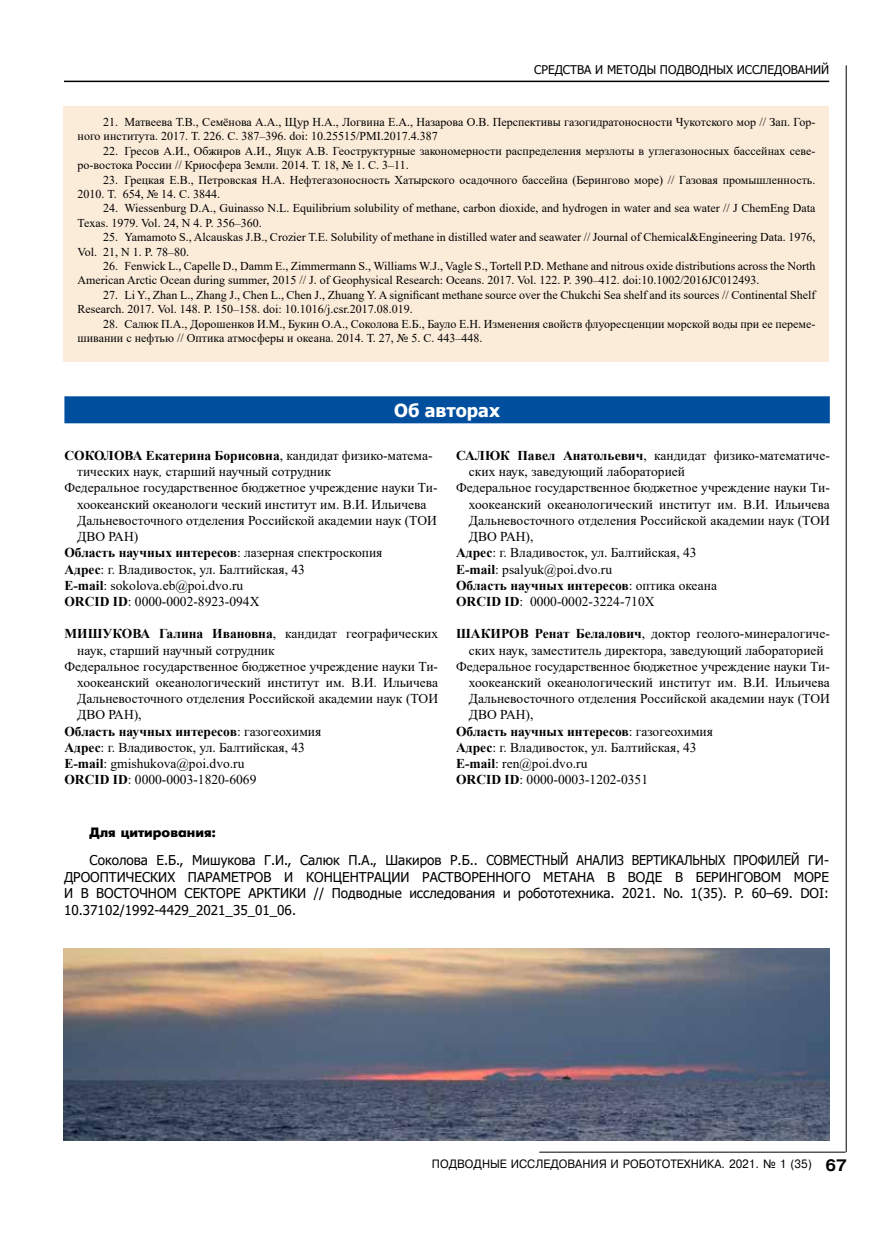
<style>
.page{position:relative;width:893px;height:1234px;background:#fff}
.page>*{position:absolute;margin:0;border:0;box-sizing:border-box;transform-origin:0 0}
.t1{font:700 18px "Tahoma";color:#fff}
.t2{font:13.5px "Times New Roman";color:#000}
.t3{font:13.5px/16.5px "Tahoma";color:#000;text-align:justify}
.t4{font:700 13.5px "Times New Roman";color:#000}
.t5{font:700 13.5px "Futuris";color:#000}
.t6{font:12px/14.4px "Times New Roman";color:#000}
.t7{font:12px "Pragmatica Cyrillic";color:#000;scale:.95 1}
.t8{font:12px "Tahoma";color:#000}
.s1{font-weight:400}
.s2{font-style:italic}
.s3{font-weight:700}
.s4{font-family:"Pragmatica CTT";font-weight:700;font-size:16.5px}
</style>
<div class="page">
<hr style="left:846px;top:65px;width:1px;height:1086px;background:#000">
<hr style="left:539px;top:1151px;width:306px;height:1px;background:#000">
<hr style="left:64px;top:81px;width:765px;height:1px;background:#000">
<div style="left:64px;top:106px;width:765px;height:255px;background:#fbebd9"></div>
<div style="left:64px;top:396px;width:766px;height:27px;background:#004f9f"></div>
<img style="left:64px;top:948px;width:766px;height:192px">
<p class="t8" style="left:534px;top:62px;width:297px">СРЕДСТВА И МЕТОДЫ ПОДВОДНЫХ ИССЛЕДОВАНИЙ</p>
<p class="t6" style="left:78px;top:114px;width:739px;text-indent:26px">21. Матвеева Т.В., Семёнова А.А., Щур Н.А., Логвина Е.А., Назарова О.В. Перспективы газогидратоносности Чукотского мор // Зап. Гор&shy;ного института. 2017. Т. 226. С. 387–396. doi: 10.25515/PMI.2017.4.387</p>
<p class="t6" style="left:78px;top:143px;width:739px;text-indent:26px">22. Гресов А.И., Обжиров А.И., Яцук А.В. Геоструктурные закономерности распределения мерзлоты в углегазоносных бассейнах севе&shy;ро-востока России // Криосфера Земли. 2014. Т. 18, № 1. С. 3–11.</p>
<p class="t6" style="left:78px;top:172px;width:739px;text-indent:26px">23. Грецкая Е.В., Петровская Н.А. Нефтегазоносность Хатырского осадочного бассейна (Берингово море) // Газовая промышленность.<br>2010. Т. 654, № 14. С. 3844.</p>
<p class="t6" style="left:78px;top:201px;width:739px;text-indent:26px">24. Wiessenburg D.A., Guinasso N.L. Equilibrium solubility of methane, carbon dioxide, and hydrogen in water and sea water // J ChemEng Data<br>Texas. 1979. Vol. 24, N 4. P. 356–360.</p>
<p class="t6" style="left:78px;top:229px;width:739px;text-indent:26px">25. Yamamoto S., Alcauskas J.B., Crozier T.E. Solubility of methane in distilled water and seawater // Journal of Chemical&amp;Engineering Data. 1976,<br>Vol. 21, N 1. P. 78–80.</p>
<p class="t6" style="left:78px;top:258px;width:739px;text-indent:26px">26. Fenwick L., Capelle D., Damm E., Zimmermann S., Williams W.J., Vagle S., Tortell P.D. Methane and nitrous oxide distributions across the North<br>American Arctic Ocean during summer, 2015 // J. of Geophysical Research: Oceans. 2017. Vol. 122. P. 390–412. doi:10.1002/2016JC012493.</p>
<p class="t6" style="left:78px;top:287px;width:739px;text-indent:26px">27. Li Y., Zhan L., Zhang J., Chen L., Chen J., Zhuang Y. A significant methane source over the Chukchi Sea shelf and its sources // Continental Shelf<br>Research. 2017. Vol. 148. P. 150–158. doi: 10.1016/j.csr.2017.08.019.</p>
<p class="t6" style="left:78px;top:316px;width:739px;text-indent:26px">28. Салюк П.А., Дорошенков И.М., Букин О.А., Соколова Е.Б., Бауло Е.Н. Изменения свойств флуоресценции морской воды при ее переме&shy;шивании с нефтью // Оптика атмосферы и океана. 2014. Т. 27, № 5. С. 443–448.</p>
<h1 class="t1" style="left:394px;top:397px;width:107px">Об авторах</h1>
<p class="t4" style="left:64px;top:445px;width:370px">СОКОЛОВА Екатерина Борисовна<span class="s1">, кандидат физико-матема-</span></p>
<p class="t2" style="left:77px;top:462px;width:255px">тических наук<span class="s2">,</span> старший научный сотрудник</p>
<p class="t2" style="left:64px;top:478px;width:375px">Федеральное государственное бюджетное учреждение науки Ти-</p>
<p class="t2" style="left:77px;top:494px;width:351px">хоокеанский океанологи ческий институт им. В.И. Ильичева</p>
<p class="t2" style="left:77px;top:510px;width:361px">Дальневосточного отделения Российской академии наук (ТОИ</p>
<p class="t2" style="left:77px;top:527px;width:63px">ДВО РАН)</p>
<p class="t4" style="left:64px;top:543px;width:320px">Область научных интересов<span class="s1">: лазерная спектроскопия</span></p>
<p class="t2" style="left:64px;top:559px;width:242px"><span class="s3">Адрес</span>: г. Владивосток, ул. Балтийская, 43</p>
<p class="t2" style="left:64px;top:575px;width:180px"><span class="s3">E-mail</span>: sokolova.eb@poi.dvo.ru</p>
<p class="t2" style="left:64px;top:591px;width:196px"><span class="s3">ORCID ID</span>: 0000-0002-8923-094X</p>
<p class="t2" style="left:64px;top:624px;width:375px"><span class="s3">МИШУКОВА Галина Ивановна</span>, кандидат географических</p>
<p class="t2" style="left:77px;top:640px;width:199px">наук, старший научный сотрудник</p>
<p class="t2" style="left:64px;top:656px;width:375px">Федеральное государственное бюджетное учреждение науки Ти-</p>
<p class="t2" style="left:77px;top:672px;width:362px">хоокеанский океанологический институт им. В.И. Ильичева</p>
<p class="t2" style="left:77px;top:689px;width:362px">Дальневосточного отделения Российской академии наук (ТОИ</p>
<p class="t2" style="left:77px;top:705px;width:66px">ДВО РАН),</p>
<p class="t4" style="left:64px;top:721px;width:258px">Область научных интересов<span class="s1">: газогеохимия</span></p>
<p class="t2" style="left:64px;top:737px;width:242px"><span class="s3">Адрес</span>: г. Владивосток, ул. Балтийская, 43</p>
<p class="t2" style="left:64px;top:753px;width:182px"><span class="s3">E-mail</span>: gmishukova@poi.dvo.ru</p>
<p class="t2" style="left:64px;top:770px;width:193px"><span class="s3">ORCID ID</span>: 0000-0003-1820-6069</p>
<p class="t2" style="left:456px;top:446px;width:375px"><span class="s3">САЛЮК Павел Анатольевич</span>, кандидат физико-математиче-</p>
<p class="t2" style="left:469px;top:462px;width:218px">ских наук, заведующий лабораторией</p>
<p class="t2" style="left:456px;top:478px;width:375px">Федеральное государственное бюджетное учреждение науки Ти-</p>
<p class="t2" style="left:469px;top:494px;width:362px">хоокеанский океанологический институт им. В.И. Ильичева</p>
<p class="t2" style="left:469px;top:510px;width:362px">Дальневосточного отделения Российской академии наук (ТОИ</p>
<p class="t2" style="left:469px;top:527px;width:66px">ДВО РАН),</p>
<p class="t2" style="left:456px;top:543px;width:242px"><span class="s3">Адрес</span>: г. Владивосток, ул. Балтийская, 43</p>
<p class="t2" style="left:456px;top:559px;width:158px"><span class="s3">E-mail</span>: psalyuk@poi.dvo.ru</p>
<p class="t4" style="left:456px;top:575px;width:262px">Область научных интересов<span class="s1">: оптика океана</span></p>
<p class="t2" style="left:456px;top:591px;width:200px"><span class="s3">ORCID ID</span>: 0000-0002-3224-710X</p>
<p class="t2" style="left:456px;top:624px;width:375px"><span class="s3">ШАКИРОВ Ренат Белалович</span>, доктор геолого-минералогиче-</p>
<p class="t2" style="left:469px;top:640px;width:356px">ских наук, заместитель директора, заведующий лабораторией</p>
<p class="t2" style="left:456px;top:656px;width:375px">Федеральное государственное бюджетное учреждение науки Ти-</p>
<p class="t2" style="left:469px;top:672px;width:362px">хоокеанский океанологический институт им. В.И. Ильичева</p>
<p class="t2" style="left:469px;top:689px;width:362px">Дальневосточного отделения Российской академии наук (ТОИ</p>
<p class="t2" style="left:469px;top:705px;width:66px">ДВО РАН),</p>
<p class="t4" style="left:456px;top:721px;width:258px">Область научных интересов<span class="s1">: газогеохимия</span></p>
<p class="t2" style="left:456px;top:737px;width:242px"><span class="s3">Адрес</span>: г. Владивосток, ул. Балтийская, 43</p>
<p class="t2" style="left:456px;top:753px;width:133px"><span class="s3">E-mail</span>: ren@poi.dvo.ru</p>
<p class="t2" style="left:456px;top:770px;width:193px"><span class="s3">ORCID ID</span>: 0000-0003-1202-0351</p>
<p class="t5" style="left:90px;top:824px;width:128px">Для цитирования:</p>
<p class="t3" style="left:64px;top:852px;width:766px;text-indent:25px">Соколова Е.Б., Мишукова Г.И., Салюк П.А., Шакиров Р.Б.. СОВМЕСТНЫЙ АНАЛИЗ ВЕРТИКАЛЬНЫХ ПРОФИЛЕЙ ГИ-ДРООПТИЧЕСКИХ ПАРАМЕТРОВ И КОНЦЕНТРАЦИИ РАСТВОРЕННОГО МЕТАНА В ВОДЕ В БЕРИНГОВОМ МОРЕ И В ВОСТОЧНОМ СЕКТОРЕ АРКТИКИ // Подводные исследования и робототехника. 2021. No. 1(35). P. 60–69. DOI:<br>10.37102/1992-4429_2021_35_01_06.</p>
<p class="t7" style="left:432px;top:1157px;width:438px">ПОДВОДНЫЕ ИССЛЕДОВАНИЯ И РОБОТОТЕХНИКА. 2021. ¹ 1 (35) <span class="s4">67</span></p>
</div>
